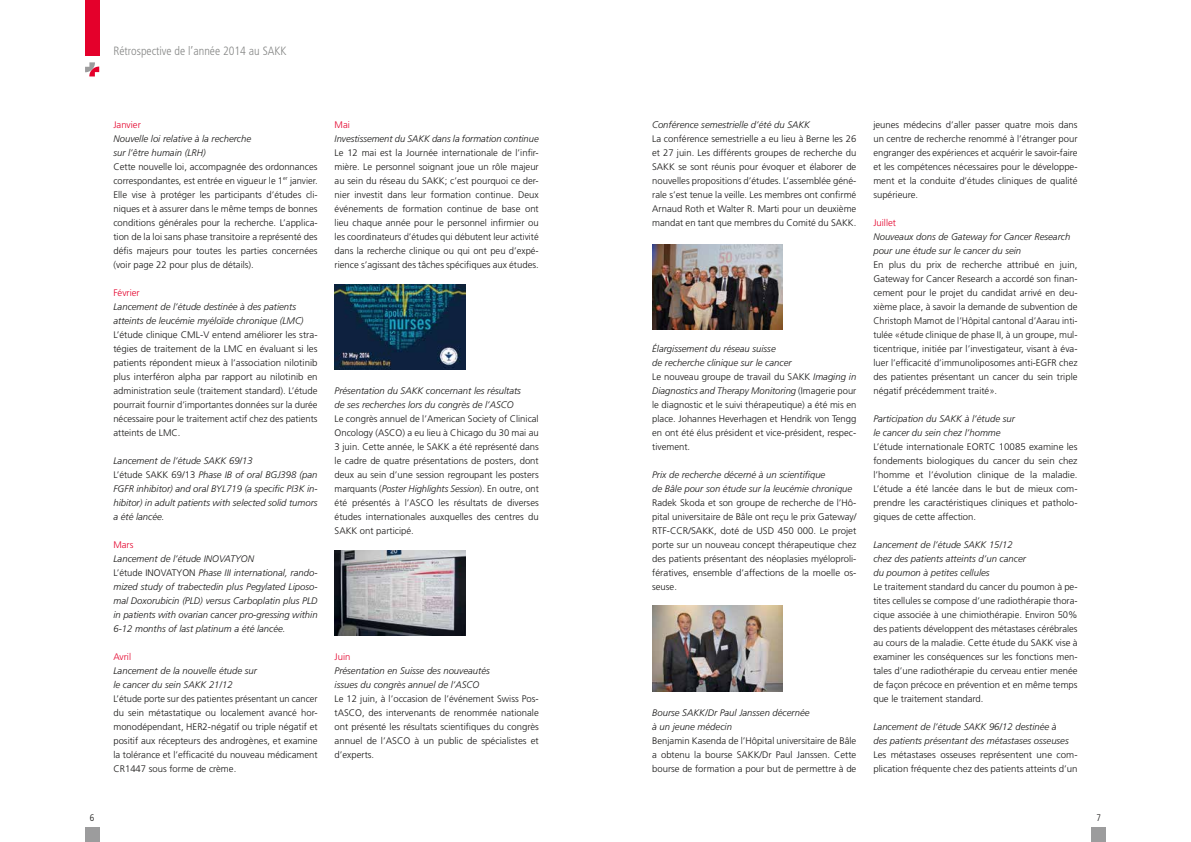
<style>
.page{position:relative;width:1191px;height:842px;background:#fff}
.page>*{position:absolute;margin:0;border:0;box-sizing:border-box;transform-origin:0 0}
.t1{font:300 condensed 12px "Frutiger LT Std";color:#868786}
.t2{font:300 9.5px/14px "Frutiger LT Std";color:#181716;text-align:justify}
.t3{font:italic 300 9.5px/14px "Frutiger LT Std";color:#181716}
.t4{font:300 9.5px "Frutiger LT Std";color:#e4002b}
.t5{font:300 condensed 9.5px "Frutiger LT Std";color:#181716}
.s1{font-style:normal}
.s2{font-style:italic}
</style>
<div class="page">
<div style="left:85px;top:828px;width:14px;height:14px;background:#9c9c9d"></div>
<div style="left:1091px;top:828px;width:15px;height:14px;background:#9c9c9d"></div>
<div style="left:85px;top:0;width:14px;height:55px;background:#e4002b"></div>
<svg style="left:85px;top:62px;width:14px;height:14px"></svg>
<img style="left:334px;top:551px;width:131px;height:85px">
<img style="left:334px;top:284px;width:131px;height:85px">
<img style="left:652px;top:606px;width:130px;height:85px">
<img style="left:652px;top:244px;width:130px;height:86px">
<p class="t1" style="left:113px;top:44px;width:175px">Rétrospective de l’année 2014 au SAKK</p>
<p class="t4" style="left:113px;top:119px;width:29px">Janvier</p>
<p class="t3" style="left:113px;top:131px;width:139px">Nouvelle loi relative à la recherche sur l’être humain (LRH)</p>
<p class="t2" style="left:113px;top:159px;width:206px">Cette nouvelle loi, accompagnée des ordonnances correspondantes, est entrée en vigueur le 1<sup>er</sup> janvier.<br>Elle vise à protéger les participants d’études cli&shy;niques et à assurer dans le même temps de bonnes conditions générales pour la recherche. L’applica&shy;tion de la loi sans phase transitoire a représenté des défis majeurs pour toutes les parties concernées (voir page 22 pour plus de détails).</p>
<p class="t4" style="left:113px;top:287px;width:28px">Février</p>
<p class="t3" style="left:113px;top:299px;width:192px">Lancement de l’étude destinée à des patients atteints de leucémie myéloïde chronique (LMC)</p>
<p class="t2" style="left:113px;top:327px;width:206px">L’étude clinique CML-V entend améliorer les stra&shy;tégies de traitement de la LMC en évaluant si les patients répondent mieux à l’association nilotinib plus interféron alpha par rapport au nilotinib en administration seule (traitement standard). L’étude pourrait fournir d’importantes données sur la durée nécessaire pour le traitement actif chez des patients atteints de LMC.</p>
<p class="t3" style="left:113px;top:453px;width:206px">Lancement de l’étude SAKK 69/13<br><span class="s1">L’étude SAKK 69/13</span> Phase IB of oral BGJ398 (pan FGFR inhibitor) and oral BYL719 (a specific PI3K in&shy;hibitor) in adult patients with selected solid tumors a été lancée.</p>
<p class="t4" style="left:113px;top:539px;width:22px">Mars</p>
<p class="t3" style="left:113px;top:551px;width:206px">Lancement de l’étude INOVATYON<br><span class="s1">L’étude INOVATYON</span> Phase III international, rando&shy;mized study of trabectedin plus Pegylated Liposo&shy;mal Doxorubicin (PLD) versus Carboplatin plus PLD in patients with ovarian cancer pro-gressing within 6-12 months of last platinum a été lancée.</p>
<p class="t4" style="left:113px;top:651px;width:19px">Avril</p>
<p class="t3" style="left:113px;top:663px;width:145px">Lancement de la nouvelle étude sur le cancer du sein SAKK 21/12</p>
<p class="t2" style="left:113px;top:691px;width:206px">L’étude porte sur des patientes présentant un cancer du sein métastatique ou localement avancé hor&shy;monodépendant, HER2-négatif ou triple négatif et positif aux récepteurs des androgènes, et examine la tolérance et l’efficacité du nouveau médicament CR1447 sous forme de crème.</p>
<p class="t4" style="left:334px;top:119px;width:17px">Mai</p>
<p class="t3" style="left:334px;top:131px;width:206px">Investissement du SAKK dans la formation continue</p>
<p class="t2" style="left:334px;top:145px;width:206px">Le 12 mai est la Journée internationale de l’infir&shy;mière. Le personnel soignant joue un rôle majeur au sein du réseau du SAKK; c’est pourquoi ce der&shy;nier investit dans leur formation continue. Deux événements de formation continue de base ont lieu chaque année pour le personnel infirmier ou les coordinateurs d’études qui débutent leur activité dans la recherche clinique ou qui ont peu d’expé&shy;rience s’agissant des tâches spécifiques aux études.</p>
<p class="t3" style="left:334px;top:383px;width:188px">Présentation du SAKK concernant les résultats de ses recherches lors du congrès de l’ASCO</p>
<p class="t2" style="left:334px;top:411px;width:206px">Le congrès annuel de l’American Society of Clinical Oncology (ASCO) a eu lieu à Chicago du 30 mai au 3 juin. Cette année, le SAKK a été représenté dans le cadre de quatre présentations de posters, dont deux au sein d’une session regroupant les posters marquants (<span class="s2">Poster Highlights Session</span>). En outre, ont été présentés à l’ASCO les résultats de diverses études internationales auxquelles des centres du SAKK ont participé.</p>
<p class="t4" style="left:334px;top:651px;width:17px">Juin</p>
<p class="t3" style="left:334px;top:663px;width:157px">Présentation en Suisse des nouveautés issues du congrès annuel de l’ASCO</p>
<p class="t2" style="left:334px;top:691px;width:206px">Le 12 juin, à l’occasion de l’événement Swiss Pos&shy;tASCO, des intervenants de renommée nationale ont présenté les résultats scientifiques du congrès annuel de l’ASCO à un public de spécialistes et d’experts.</p>
<p class="t3" style="left:652px;top:117px;width:159px">Conférence semestrielle d’été du SAKK</p>
<p class="t2" style="left:652px;top:131px;width:206px">La conférence semestrielle a eu lieu à Berne les 26 et 27 juin. Les différents groupes de recherche du SAKK se sont réunis pour évoquer et élaborer de nouvelles propositions d’études. L’assemblée géné&shy;rale s’est tenue la veille. Les membres ont confirmé Arnaud Roth et Walter R. Marti pour un deuxième mandat en tant que membres du Comité du SAKK.</p>
<p class="t2" style="left:652px;top:341px;width:206px;text-align:left"><span class="s2">Élargissement du réseau suisse<br>de recherche clinique sur le cancer<br></span>Le nouveau groupe de travail du SAKK <span class="s2">Imaging in Diagnostics and Therapy Monitoring</span> (Imagerie pour le diagnostic et le suivi thérapeutique) a été mis en place. Johannes Heverhagen et Hendrik von Tengg en ont été élus président et vice-président, respec&shy;tivement.</p>
<p class="t3" style="left:652px;top:467px;width:202px">Prix de recherche décerné à un scientifique<br>de Bâle pour son étude sur la leucémie chronique</p>
<p class="t2" style="left:652px;top:495px;width:206px">Radek Skoda et son groupe de recherche de l’Hô&shy;pital universitaire de Bâle ont reçu le prix Gateway/ RTF-CCR/SAKK, doté de USD 450 000. Le projet porte sur un nouveau concept thérapeutique chez des patients présentant des néoplasies myéloproli&shy;fératives, ensemble d’affections de la moelle os&shy;seuse.</p>
<p class="t3" style="left:652px;top:705px;width:159px">Bourse SAKK/Dr Paul Janssen décernée à un jeune médecin</p>
<p class="t2" style="left:652px;top:733px;width:206px">Benjamin Kasenda de l’Hôpital universitaire de Bâle a obtenu la bourse SAKK/Dr Paul Janssen. Cette bourse de formation a pour but de permettre à de</p>
<p class="t2" style="left:873px;top:117px;width:206px">jeunes médecins d’aller passer quatre mois dans un centre de recherche renommé à l’étranger pour engranger des expériences et acquérir le savoir-faire et les compétences nécessaires pour le développe&shy;ment et la conduite d’études cliniques de qualité supérieure.</p>
<p class="t4" style="left:873px;top:217px;width:24px">Juillet</p>
<p class="t3" style="left:873px;top:229px;width:198px">Nouveaux dons de Gateway for Cancer Research pour une étude sur le cancer du sein</p>
<p class="t2" style="left:873px;top:257px;width:206px">En plus du prix de recherche attribué en juin, Gateway for Cancer Research a accordé son finan&shy;cement pour le projet du candidat arrivé en deu&shy;xième place, à savoir la demande de subvention de Christoph Mamot de l’Hôpital cantonal d’Aarau inti&shy;tulée «étude clinique de phase II, à un groupe, mul&shy;ticentrique, initiée par l’investigateur, visant à éva&shy;luer l’efficacité d’immunoliposomes anti-EGFR chez des patientes présentant un cancer du sein triple négatif précédemment traité».</p>
<p class="t3" style="left:873px;top:411px;width:143px">Participation du SAKK à l’étude sur le cancer du sein chez l’homme</p>
<p class="t2" style="left:873px;top:439px;width:206px">L’étude internationale EORTC 10085 examine les fondements biologiques du cancer du sein chez l’homme et l’évolution clinique de la maladie.<br>L’étude a été lancée dans le but de mieux com&shy;prendre les caractéristiques cliniques et patholo&shy;giques de cette affection.</p>
<p class="t3" style="left:873px;top:537px;width:154px">Lancement de l’étude SAKK 15/12 chez des patients atteints d’un cancer du poumon à petites cellules</p>
<p class="t2" style="left:873px;top:579px;width:206px">Le traitement standard du cancer du poumon à pe&shy;tites cellules se compose d’une radiothérapie thora&shy;cique associée à une chimiothérapie. Environ 50% des patients développent des métastases cérébrales au cours de la maladie. Cette étude du SAKK vise à examiner les conséquences sur les fonctions men&shy;tales d’une radiothérapie du cerveau entier menée de façon précoce en prévention et en même temps que le traitement standard.</p>
<p class="t3" style="left:873px;top:719px;width:197px">Lancement de l’étude SAKK 96/12 destinée à des patients présentant des métastases osseuses</p>
<p class="t2" style="left:873px;top:747px;width:206px">Les métastases osseuses représentent une com&shy;plication fréquente chez des patients atteints d’un</p>
<p class="t5" style="left:90px;top:812px;width:6px">6</p>
<p class="t5" style="left:1096px;top:812px;width:6px">7</p>
</div>
